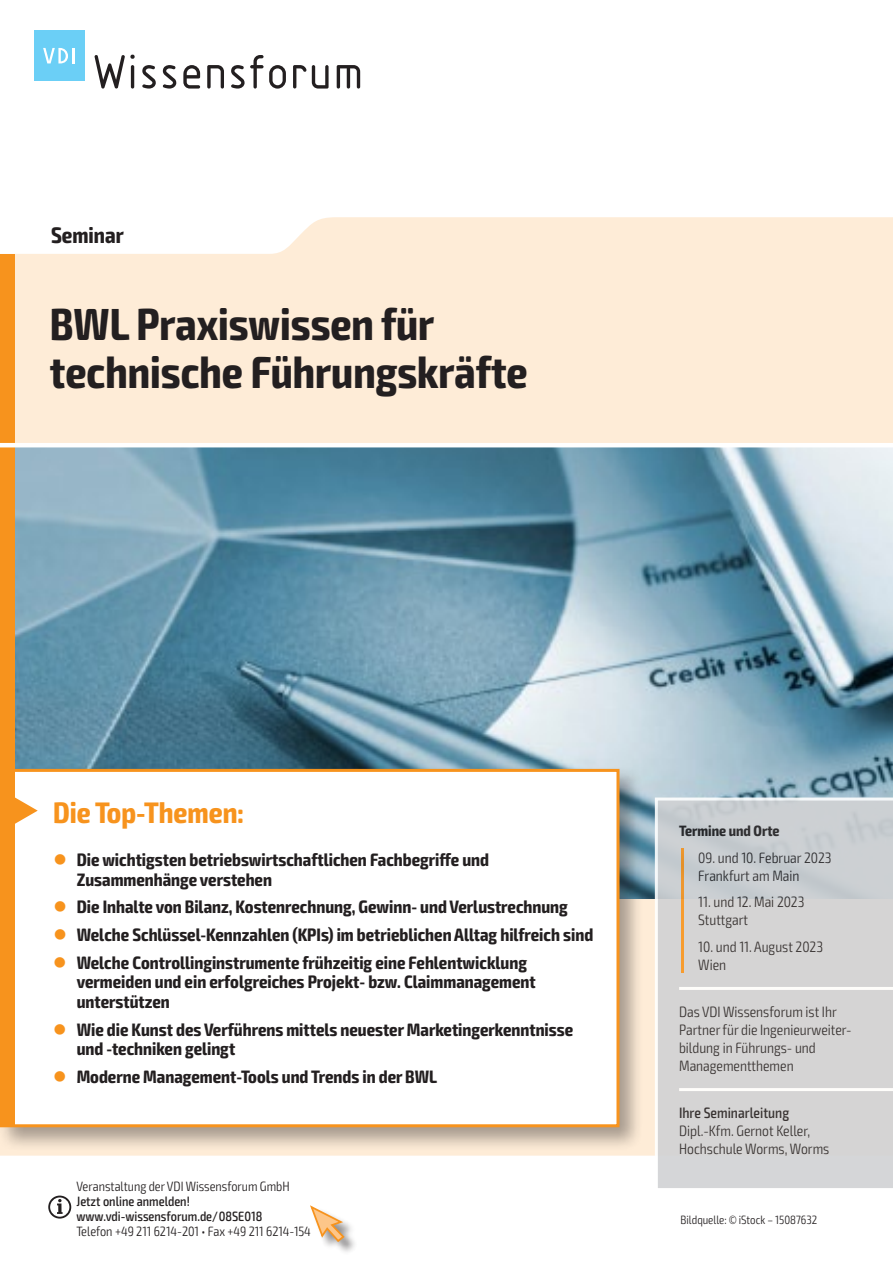
<style>
.page{position:relative;width:893px;height:1263px;background:#fff}
.page>*{position:absolute;margin:0;border:0;box-sizing:border-box;transform-origin:0 0}
.t1{font:700 condensed 45px/48px "Exo 2";color:#231f20}
.t2{font:700 condensed 29.7px "Exo 2";color:#f7931d}
.t3{font:700 condensed 22.5px "Exo 2";color:#231f20}
.t4{font:700 condensed 18px/19.5px "Exo 2";color:#231f20}
.t5{font:300 condensed 15px/18px "Exo 2";color:#231f20}
.t6{font:500 condensed 15px "Exo 2";color:#231f20}
.t7{font:700 condensed 15px "Exo 2";color:#231f20}
.t8{font:300 condensed 13.5px "Exo 2";color:#231f20}
.t9{font:500 condensed 13.5px/15px "Exo 2";color:#231f20}
.t10{font:300 condensed 12px "Exo 2";color:#231f20}
.s1{color:#f7931d}
</style>
<div class="page">
<div style="left:0;top:217px;width:893px;height:938px;background:#feecd7"></div>
<img style="left:14px;top:447px;width:879px;height:451px">
<div style="left:0;top:765px;width:644px;height:387px;background:#231f20;opacity:.4"></div>
<div style="left:2px;top:770px;width:616px;height:356px;background:#fff"></div>
<div style="left:3px;top:772px;width:11px;height:352px;background:#f7931d"></div>
<div style="left:0;top:769px;width:619px;height:358px;border:3px solid #f7931d"></div>
<svg style="left:14px;top:796px;width:24px;height:29px"></svg>
<div style="left:0;top:254px;width:14px;height:519px;background:#f7931d"></div>
<div style="left:311px;top:1206px;width:47px;height:49px;background:#231f20;opacity:.5"></div>
<svg style="left:310px;top:1205px;width:36px;height:38px"></svg>
<hr style="left:0;top:443px;width:893px;height:4px;background:#fff">
<svg style="left:655px;top:797px;width:238px;height:391px;background:#d3d3d4"></svg>
<svg style="left:48px;top:1195px;width:23px;height:23px"></svg>
<svg style="left:94px;top:54px;width:41px;height:35px"></svg>
<svg style="left:142px;top:65px;width:14px;height:24px"></svg>
<svg style="left:163px;top:65px;width:13px;height:24px"></svg>
<svg style="left:183px;top:65px;width:17px;height:24px"></svg>
<svg style="left:207px;top:65px;width:17px;height:24px"></svg>
<svg style="left:231px;top:55px;width:55px;height:34px"></svg>
<svg style="left:293px;top:65px;width:36px;height:24px"></svg>
<svg style="left:337px;top:65px;width:23px;height:24px"></svg>
<div style="left:34px;top:30px;width:50px;height:51px;background:#6bcff6"></div>
<svg style="left:43px;top:48px;width:31px;height:15px"></svg>
<p class="t3" style="left:51px;top:221px;width:74px">Seminar</p>
<h1 class="t1" style="left:50px;top:301px;width:479px">BWL Praxiswissen für technische Führungskräfte</h1>
<h2 class="t2" style="left:53px;top:794px;width:192px">Die Top-Themen:</h2>
<p class="t4" style="left:77px;top:850px;width:414px;text-indent:-23px"><span class="s1">●</span> Die wichtigsten betriebswirtschaftlichen Fachbegriffe und<br>Zusammenhänge verstehen</p>
<p class="t4" style="left:53px;top:898px;width:516px"><span class="s1">●</span> Die Inhalte von Bilanz, Kostenrechnung, Gewinn- und Verlustrechnung</p>
<p class="t4" style="left:53px;top:925px;width:541px"><span class="s1">●</span> Welche Schlüssel-Kennzahlen (KPIs) im betrieblichen Alltag hilfreich sind</p>
<p class="t4" style="left:77px;top:953px;width:460px;text-indent:-23px"><span class="s1">●</span> Welche Controllinginstrumente frühzeitig eine Fehlentwicklung vermeiden und ein erfolgreiches Projekt- bzw. Claimmanagement unterstützen</p>
<p class="t4" style="left:77px;top:1020px;width:498px;text-indent:-23px"><span class="s1">●</span> Wie die Kunst des Verführens mittels neuester Marketingerkenntnisse und -techniken gelingt</p>
<p class="t4" style="left:53px;top:1067px;width:385px"><span class="s1">●</span> Moderne Management-Tools und Trends in der BWL</p>
<p class="t8" style="left:77px;top:1178px;width:215px">Veranstaltung der VDI Wissensforum GmbH</p>
<p class="t9" style="left:77px;top:1194px;width:187px">Jetzt online anmelden! www.vdi-wissensforum.de/08SE018</p>
<p class="t8" style="left:77px;top:1223px;width:236px">Telefon +49 211 6214-201 • Fax +49 211 6214-154</p>
<p class="t7" style="left:679px;top:822px;width:102px">Termine und Orte</p>
<p class="t5" style="left:698px;top:849px;width:135px">09. und 10. Februar 2023<br>Frankfurt am Main</p>
<p class="t5" style="left:698px;top:893px;width:108px">11. und 12. Mai 2023<br>Stuttgart</p>
<p class="t5" style="left:698px;top:938px;width:126px">10. und 11. August 2023<br>Wien</p>
<p class="t5" style="left:679px;top:1003px;width:174px">Das VDI Wissensforum ist Ihr<br>Partner für die Ingenieurweiter&shy;bildung in Führungs- und<br>Managementthemen</p>
<p class="t6" style="left:679px;top:1104px;width:112px">Ihre Seminarleitung</p>
<p class="t5" style="left:679px;top:1122px;width:152px">Dipl.-Kfm. Gernot Keller,<br>Hochschule Worms, Worms</p>
<p class="t10" style="left:681px;top:1212px;width:138px">Bildquelle: © iStock – 15087632</p>
</div>
